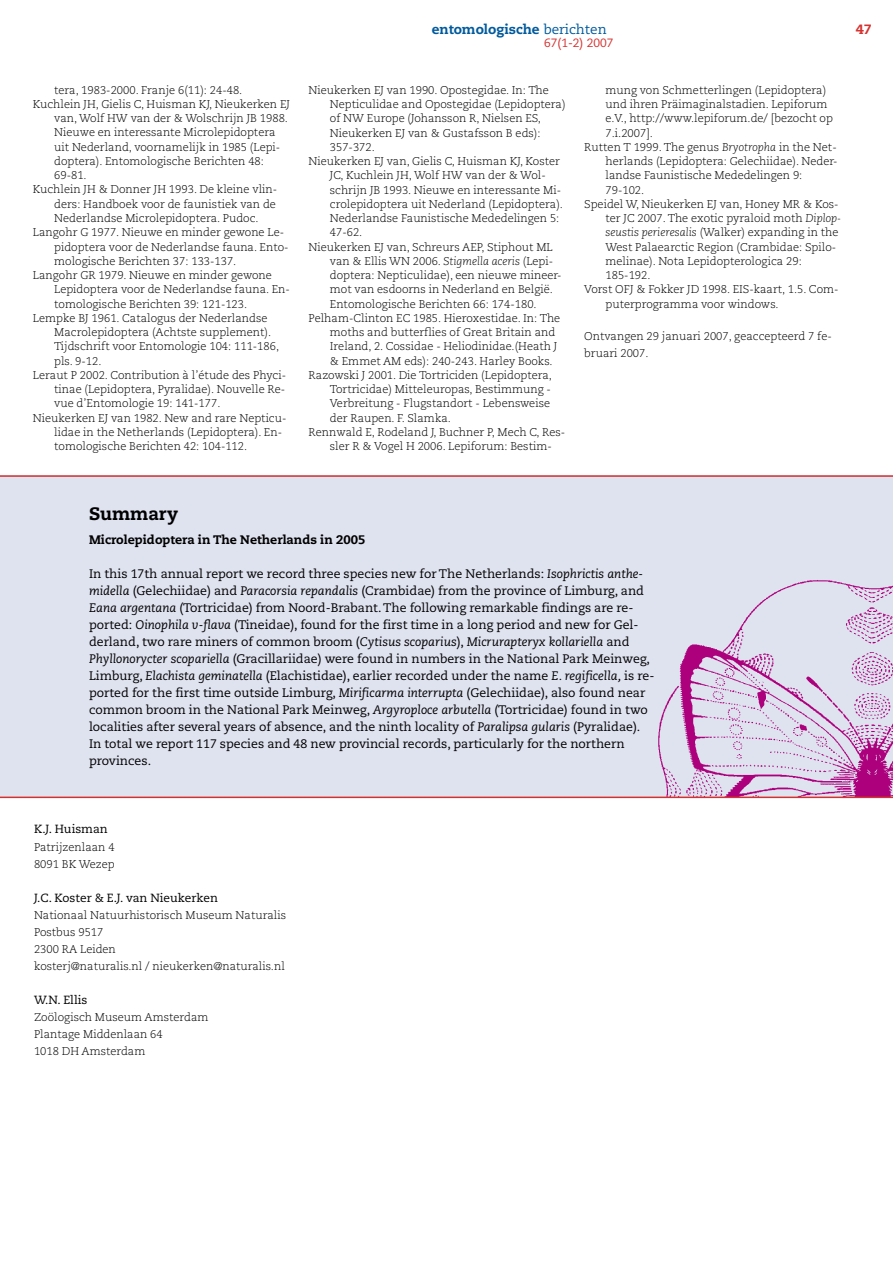
<style>
.page{position:relative;width:893px;height:1263px;background:#fff}
.page>*{position:absolute;margin:0;border:0;box-sizing:border-box;transform-origin:0 0}
.t1{font:800 18px "Caecilia LT Std";letter-spacing:-.01em;color:#000}
.t2{font:800 13.5px "Caecilia LT Std";color:#005a9d}
.t3{font:800 13.5px "Caecilia LT Std";color:#d43230}
.t4{font:12.3px/17px "Caecilia LT Std";color:#000}
.t5{font:800 12.3px "Caecilia LT Std";color:#000}
.t6{font:12px "Caecilia LT Std";color:#d43230}
.t7{font:11.85px "Caecilia LT Std";color:#000}
.t8{font:300 11.25px/17px "Caecilia LT Std";color:#000}
.s1{font-weight:400}
.s2{font-style:italic}
</style>
<div class="page">
<div style="left:0;top:475px;width:893px;height:321px;background:#dfe2ef"></div>
<img style="left:658px;top:580px;width:235px;height:216px">
<hr style="left:0;top:475px;width:893px;height:2px;background:#d43230">
<hr style="left:0;top:796px;width:893px;height:2px;background:#d43230">
<p class="t8" style="left:54px;top:82px;width:190px">tera, 1983-2000. Franje 6(11): 24-48.</p>
<p class="t8" style="left:33px;top:96px;width:259px">Kuchlein JH, Gielis C, Huisman KJ, Nieukerken EJ</p>
<p class="t8" style="left:54px;top:110px;width:235px">van, Wolf HW van der &amp; Wolschrijn JB 1988.</p>
<p class="t8" style="left:54px;top:124px;width:223px">Nieuwe en interessante Microlepidoptera</p>
<p class="t8" style="left:54px;top:139px;width:228px">uit Nederland, voornamelijk in 1985 (Lepi-</p>
<p class="t8" style="left:54px;top:153px;width:211px">doptera). Entomologische Berichten 48:</p>
<p class="t8" style="left:54px;top:167px;width:34px">69-81.</p>
<p class="t8" style="left:33px;top:181px;width:246px">Kuchlein JH &amp; Donner JH 1993. De kleine vlin-</p>
<p class="t8" style="left:54px;top:196px;width:223px">ders: Handboek voor de faunistiek van de</p>
<p class="t8" style="left:54px;top:210px;width:206px">Nederlandse Microlepidoptera. Pudoc.</p>
<p class="t8" style="left:33px;top:224px;width:253px">Langohr G 1977. Nieuwe en minder gewone Le-</p>
<p class="t8" style="left:54px;top:238px;width:236px">pidoptera voor de Nederlandse fauna. Ento-</p>
<p class="t8" style="left:54px;top:253px;width:184px">mologische Berichten 37: 133-137.</p>
<p class="t8" style="left:33px;top:267px;width:241px">Langohr GR 1979. Nieuwe en minder gewone</p>
<p class="t8" style="left:54px;top:281px;width:237px">Lepidoptera voor de Nederlandse fauna. En-</p>
<p class="t8" style="left:54px;top:295px;width:195px">tomologische Berichten 39: 121-123.</p>
<p class="t8" style="left:33px;top:310px;width:236px">Lempke BJ 1961. Catalogus der Nederlandse</p>
<p class="t8" style="left:54px;top:324px;width:219px">Macrolepidoptera (Achtste supplement).</p>
<p class="t8" style="left:54px;top:338px;width:226px">Tijdschrift voor Entomologie 104: 111-186,</p>
<p class="t8" style="left:54px;top:352px;width:49px">pls. 9-12.</p>
<p class="t8" style="left:33px;top:367px;width:255px">Leraut P 2002. Contribution à l’étude des Phyci-</p>
<p class="t8" style="left:54px;top:381px;width:233px">tinae (Lepidoptera, Pyralidae). Nouvelle Re-</p>
<p class="t8" style="left:54px;top:395px;width:168px">vue d’Entomologie 19: 141-177.</p>
<p class="t8" style="left:33px;top:409px;width:255px">Nieukerken EJ van 1982. New and rare Nepticu-</p>
<p class="t8" style="left:54px;top:424px;width:229px">lidae in the Netherlands (Lepidoptera). En-</p>
<p class="t8" style="left:54px;top:438px;width:195px">tomologische Berichten 42: 104-112.</p>
<p class="t2" style="left:432px;top:21px;width:177px">entomologische <span class="s1">berichten</span></p>
<p class="t3" style="left:856px;top:21px;width:17px">47</p>
<p class="t6" style="left:544px;top:36px;width:71px">67(1-2) 2007</p>
<p class="t8" style="left:309px;top:82px;width:242px">Nieukerken EJ van 1990. Opostegidae. In: The</p>
<p class="t8" style="left:330px;top:96px;width:237px">Nepticulidae and Opostegidae (Lepidoptera)</p>
<p class="t8" style="left:330px;top:110px;width:213px">of NW Europe (Johansson R, Nielsen ES,</p>
<p class="t8" style="left:330px;top:124px;width:212px">Nieukerken EJ van &amp; Gustafsson B eds):</p>
<p class="t8" style="left:330px;top:139px;width:47px">357-372.</p>
<p class="t8" style="left:309px;top:153px;width:253px">Nieukerken EJ van, Gielis C, Huisman KJ, Koster</p>
<p class="t8" style="left:330px;top:167px;width:217px">JC, Kuchlein JH, Wolf HW van der &amp; Wol-</p>
<p class="t8" style="left:330px;top:181px;width:233px">schrijn JB 1993. Nieuwe en interessante Mi-</p>
<p class="t8" style="left:330px;top:196px;width:235px">crolepidoptera uit Nederland (Lepidoptera).</p>
<p class="t8" style="left:330px;top:210px;width:231px">Nederlandse Faunistische Mededelingen 5:</p>
<p class="t8" style="left:330px;top:224px;width:34px">47-62.</p>
<p class="t8" style="left:309px;top:238px;width:246px">Nieukerken EJ van, Schreurs AEP, Stiphout ML</p>
<p class="t8" style="left:330px;top:253px;width:225px">van &amp; Ellis WN 2006. <span class="s2">Stigmella aceris</span> (Lepi-</p>
<p class="t8" style="left:330px;top:267px;width:233px">doptera: Nepticulidae), een nieuwe mineer-</p>
<p class="t8" style="left:330px;top:281px;width:224px">mot van esdoorns in Nederland en België.</p>
<p class="t8" style="left:330px;top:296px;width:208px">Entomologische Berichten 66: 174-180.</p>
<p class="t8" style="left:309px;top:310px;width:253px">Pelham-Clinton EC 1985. Hieroxestidae. In: The</p>
<p class="t8" style="left:330px;top:324px;width:227px">moths and butterflies of Great Britain and</p>
<p class="t8" style="left:330px;top:338px;width:229px">Ireland, 2. Cossidae - Heliodinidae.(Heath J</p>
<p class="t8" style="left:330px;top:353px;width:224px">&amp; Emmet AM eds): 240-243. Harley Books.</p>
<p class="t8" style="left:309px;top:367px;width:245px">Razowski J 2001. Die Tortriciden (Lepidoptera,</p>
<p class="t8" style="left:330px;top:381px;width:222px">Tortricidae) Mitteleuropas, Bestimmung -</p>
<p class="t8" style="left:330px;top:395px;width:222px">Verbreitung - Flugstandort - Lebensweise</p>
<p class="t8" style="left:330px;top:410px;width:123px">der Raupen. F. Slamka.</p>
<p class="t8" style="left:309px;top:424px;width:258px">Rennwald E, Rodeland J, Buchner P, Mech C, Res-</p>
<p class="t8" style="left:330px;top:438px;width:223px">sler R &amp; Vogel H 2006. Lepiforum: Bestim-</p>
<p class="t8" style="left:606px;top:82px;width:222px">mung von Schmetterlingen (Lepidoptera)</p>
<p class="t8" style="left:606px;top:96px;width:223px">und ihren Präimaginalstadien. Lepiforum</p>
<p class="t8" style="left:606px;top:110px;width:229px">e.V., http://www.lepiforum.de/ [bezocht op</p>
<p class="t8" style="left:606px;top:125px;width:49px">7.i.2007].</p>
<p class="t8" style="left:584px;top:139px;width:254px">Rutten T 1999. The genus <span class="s2">Bryotropha</span> in the Net-</p>
<p class="t8" style="left:606px;top:153px;width:234px">herlands (Lepidoptera: Gelechiidae). Neder-</p>
<p class="t8" style="left:606px;top:167px;width:198px">landse Faunistische Mededelingen 9:</p>
<p class="t8" style="left:606px;top:182px;width:40px">79-102.</p>
<p class="t8" style="left:584px;top:196px;width:256px">Speidel W, Nieukerken EJ van, Honey MR &amp; Kos-</p>
<p class="t8" style="left:606px;top:210px;width:237px">ter JC 2007. The exotic pyraloid moth <span class="s2">Diplop-</span></p>
<p class="t8" style="left:606px;top:224px;width:234px"><span class="s2">seustis perieresalis</span> (Walker) expanding in the</p>
<p class="t8" style="left:606px;top:239px;width:232px">West Palaearctic Region (Crambidae: Spilo-</p>
<p class="t8" style="left:606px;top:253px;width:198px">melinae). Nota Lepidopterologica 29:</p>
<p class="t8" style="left:606px;top:267px;width:47px">185-192.</p>
<p class="t8" style="left:584px;top:281px;width:256px">Vorst OFJ &amp; Fokker JD 1998. EIS-kaart, 1.5. Com-</p>
<p class="t8" style="left:606px;top:296px;width:175px">puterprogramma voor windows.</p>
<p class="t8" style="left:584px;top:328px;width:249px">Ontvangen 29 januari 2007, geaccepteerd 7 fe&shy;bruari 2007.</p>
<h1 class="t1" style="left:89px;top:502px;width:90px">Summary</h1>
<p class="t5" style="left:89px;top:532px;width:278px">Microlepidoptera in The Netherlands in 2005</p>
<p class="t4" style="left:89px;top:566px;width:567px">In this 17th annual report we record three species new for The Netherlands: <span class="s2">Isophrictis anthe&shy;midella</span> (Gelechiidae) and <span class="s2">Paracorsia repandalis</span> (Crambidae) from the province of Limburg, and <span class="s2">Eana argentana</span> (Tortricidae) from Noord-Brabant. The following remarkable findings are re&shy;ported: <span class="s2">Oinophila v-flava</span> (Tineidae), found for the first time in a long period and new for Gel&shy;derland, two rare miners of common broom (<span class="s2">Cytisus scoparius</span>), <span class="s2">Micrurapteryx kollariella</span> and <span class="s2">Phyllonorycter scopariella</span> (Gracillariidae) were found in numbers in the National Park Meinweg, Limburg, <span class="s2">Elachista geminatella</span> (Elachistidae), earlier recorded under the name <span class="s2">E. regificella,</span> is re&shy;ported for the first time outside Limburg, <span class="s2">Mirificarma interrupta</span> (Gelechiidae), also found near common broom in the National Park Meinweg, <span class="s2">Argyroploce arbutella</span> (Tortricidae) found in two localities after several years of absence, and the ninth locality of <span class="s2">Paralipsa gularis</span> (Pyralidae).<br>In total we report 117 species and 48 new provincial records, particularly for the northern provinces.</p>
<p class="t7" style="left:34px;top:822px;width:75px">K.J. Huisman</p>
<p class="t8" style="left:34px;top:838px;width:82px">Patrijzenlaan 4<br>8091 BK Wezep</p>
<p class="t7" style="left:34px;top:890px;width:186px">J.C. Koster &amp; E.J. van Nieukerken</p>
<p class="t8" style="left:34px;top:906px;width:254px">Nationaal Natuurhistorisch Museum Naturalis<br>Postbus 9517<br>2300 RA Leiden<br>kosterj@naturalis.nl / nieukerken@naturalis.nl</p>
<p class="t7" style="left:34px;top:992px;width:55px">W.N. Ellis</p>
<p class="t8" style="left:34px;top:1008px;width:176px">Zoölogisch Museum Amsterdam<br>Plantage Middenlaan 64<br>1018 DH Amsterdam</p>
</div>
